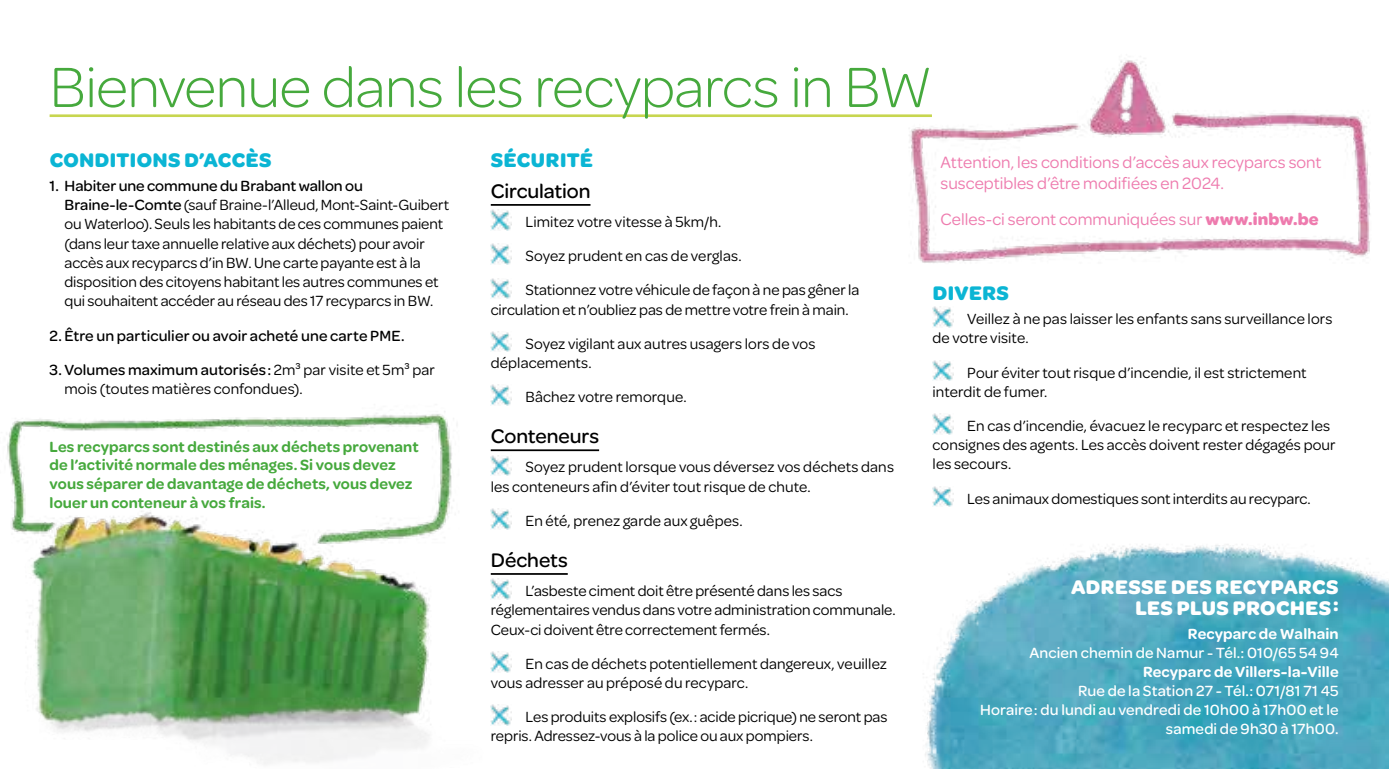
<style>
.page{position:relative;width:1389px;height:769px;background:#fff}
.page>*{position:absolute;margin:0;border:0;box-sizing:border-box;transform-origin:0 0}
.t1{font:300 60.38px "Omnes";letter-spacing:-.01em;color:#46a93d}
.t2{font:700 21px/21px "Omnes";letter-spacing:.025em;color:#fff;text-align:right}
.t3{font:700 21px "Omnes";letter-spacing:.025em;color:#0bb5d4}
.t4{font:500 21px "Omnes";color:#000}
.t5{font:17.5px/21px "Omnes";letter-spacing:.005em;color:#ee7bae}
.t6{font:15.75px/19.2px "Omnes";color:#000}
.t7{font:600 15.75px/18.9px "Omnes";letter-spacing:.01em;color:#46a93d}
.t8{font:500 15.75px/18.9px "Omnes";letter-spacing:.01em;color:#fff;text-align:right}
.t9{font:500 15.75px/34.1px "Omnes";letter-spacing:.01em;color:#000}
.t10{font:600 15.75px "Omnes";letter-spacing:.01em;color:#fff}
.s1{font-weight:500}
.s2{font-weight:400}
.s3{font-weight:700}
</style>
<div class="page">
<img style="left:7px;top:60px;width:1382px;height:709px">
<hr style="left:50px;top:114px;width:882px;height:3px;background:#c7d64f">
<hr style="left:491px;top:204px;width:99px;height:2px;background:#000">
<hr style="left:491px;top:449px;width:108px;height:2px;background:#000">
<hr style="left:491px;top:573px;width:77px;height:2px;background:#000">
<img style="left:491px;top:210px;width:20px;height:20px">
<img style="left:491px;top:244px;width:20px;height:20px">
<img style="left:491px;top:278px;width:20px;height:21px">
<img style="left:491px;top:331px;width:20px;height:21px">
<img style="left:491px;top:385px;width:20px;height:20px">
<img style="left:491px;top:455px;width:20px;height:21px">
<img style="left:491px;top:508px;width:20px;height:21px">
<img style="left:491px;top:579px;width:20px;height:20px">
<img style="left:491px;top:651px;width:20px;height:21px">
<img style="left:491px;top:705px;width:20px;height:20px">
<img style="left:933px;top:307px;width:20px;height:20px">
<img style="left:933px;top:360px;width:20px;height:21px">
<img style="left:933px;top:414px;width:20px;height:20px">
<img style="left:933px;top:486px;width:20px;height:21px">
<h1 class="t1" style="left:50px;top:47px;width:884px">Bienvenue dans les recyparcs in BW</h1>
<h2 class="t3" style="left:50px;top:145px;width:223px">CONDITIONS D’ACCÈS</h2>
<p class="t6" style="left:64px;top:175px;width:386px;text-indent:-15px"><span class="s1">1. Habiter une commune du Brabant wallon ou Braine-le-Comte</span> (sauf Braine-l’Alleud, Mont-Saint-Guibert ou Waterloo). Seuls les habitants de ces communes paient (dans leur taxe annuelle relative aux déchets) pour avoir accès aux recyparcs d’in BW. Une carte payante est à la disposition des citoyens habitant les autres communes et qui souhaitent accéder au réseau des 17 recyparcs in BW.</p>
<p class="t9" style="left:50px;top:317px;width:387px">2. Être un particulier ou avoir acheté une carte PME.<br>3.Volumes maximum autorisés : <span class="s2">2m³ par visite et 5m³ par</span></p>
<p class="t6" style="left:64px;top:378px;width:240px">mois (toutes matières confondues).</p>
<h2 class="t3" style="left:491px;top:145px;width:103px">SÉCURITÉ</h2>
<h2 class="t4" style="left:491px;top:177px;width:101px">Circulation</h2>
<p class="t6" style="left:525px;top:204px;width:335px;line-height:34.1px">Limitez votre vitesse à 5km/h.<br>Soyez prudent en cas de verglas.<br>Stationnez votre véhicule de façon à ne pas gêner la</p>
<p class="t6" style="left:491px;top:291px;width:359px;line-height:34.1px;text-align:center">circulation et n’oubliez pas de mettre votre frein à main.<br>Soyez vigilant aux autres usagers lors de vos</p>
<p class="t6" style="left:525px;top:345px;width:163px;line-height:34.1px;text-indent:-35px">déplacements.<br>Bâchez votre remorque.</p>
<h2 class="t4" style="left:491px;top:422px;width:110px">Conteneurs</h2>
<p class="t6" style="left:491px;top:457px;width:405px;text-indent:35px">Soyez prudent lorsque vous déversez vos déchets dans les conteneurs afin d’éviter tout risque de chute.</p>
<p class="t6" style="left:525px;top:510px;width:219px">En été, prenez garde aux guêpes.</p>
<h2 class="t4" style="left:491px;top:546px;width:78px">Déchets</h2>
<p class="t6" style="left:491px;top:580px;width:406px;text-indent:35px">L’asbeste ciment doit être présenté dans les sacs réglementaires vendus dans votre administration communale.<br>Ceux-ci doivent être correctement fermés.</p>
<p class="t6" style="left:491px;top:653px;width:398px;text-indent:35px">En cas de déchets potentiellement dangereux, veuillez vous adresser au préposé du recyparc.</p>
<p class="t6" style="left:491px;top:706px;width:398px;text-indent:35px">Les produits explosifs (ex. : acide picrique) ne seront pas repris. Adressez-vous à la police ou aux pompiers.</p>
<p class="t5" style="left:941px;top:151px;width:383px">Attention, les conditions d’accès aux recyparcs sont susceptibles d’être modifiées en 2024.</p>
<p class="t5" style="left:941px;top:208px;width:380px">Celles-ci seront communiquées sur <span class="s3">www.inbw.be</span></p>
<h2 class="t3" style="left:933px;top:278px;width:77px">DIVERS</h2>
<p class="t6" style="left:933px;top:308px;width:401px;text-indent:35px">Veillez à ne pas laisser les enfants sans surveillance lors de votre visite.</p>
<p class="t6" style="left:933px;top:362px;width:375px;text-indent:35px">Pour éviter tout risque d’incendie, il est strictement interdit de fumer.</p>
<p class="t6" style="left:933px;top:415px;width:405px;text-indent:35px">En cas d’incendie, évacuez le recyparc et respectez les consignes des agents. Les accès doivent rester dégagés pour les secours.</p>
<p class="t6" style="left:967px;top:488px;width:345px">Les animaux domestiques sont interdits au recyparc.</p>
<p class="t7" style="left:50px;top:436px;width:371px">Les recyparcs sont destinés aux déchets provenant de l’activité normale des ménages. Si vous devez vous séparer de davantage de déchets, vous devez louer un conteneur à vos frais.</p>
<h2 class="t2" style="left:1071px;top:576px;width:269px">ADRESSE DES RECYPARCS<br>LES PLUS PROCHES :</h2>
<p class="t10" style="left:1188px;top:623px;width:152px">Recyparc de Walhain</p>
<p class="t8" style="left:1029px;top:643px;width:311px">Ancien chemin de Namur - Tél.: 010/65 54 94</p>
<p class="t10" style="left:1143px;top:661px;width:197px">Recyparc de Villers-la-Ville</p>
<p class="t8" style="left:980px;top:680px;width:360px">Rue de la Station 27 - Tél.: 071/81 71 45<br>Horaire : du lundi au vendredi de 10h00 à 17h00 et le samedi de 9h30 à 17h00.</p>
</div>
